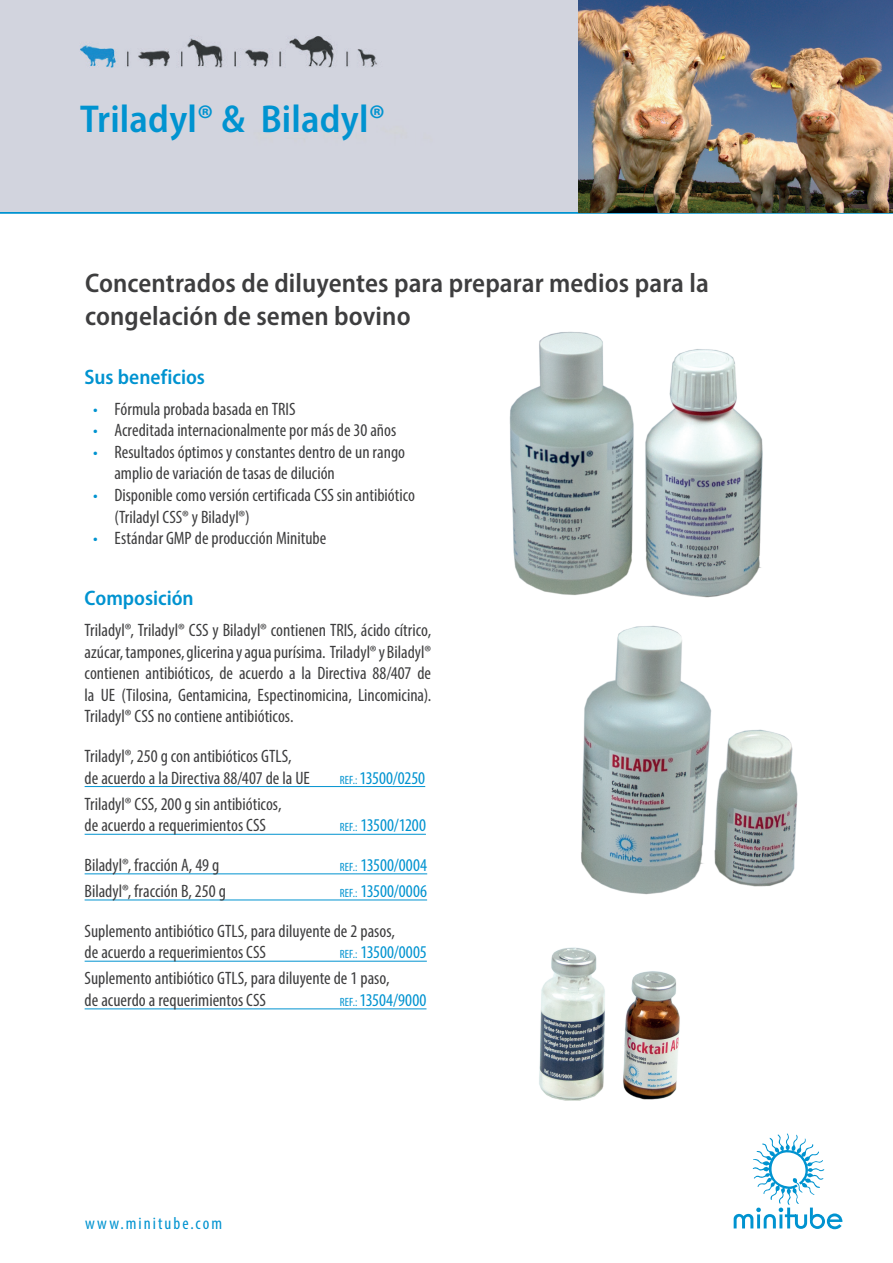
<style>
.page{position:relative;width:893px;height:1263px;background:#fff}
.page>*{position:absolute;margin:0;border:0;box-sizing:border-box;transform-origin:0 0}
.t1{font:600 semi-condensed 39px "Myriad Pro";letter-spacing:.005em;color:#0093d0}
.t2{font:600 semi-condensed 27px/32.4px "Myriad Pro";letter-spacing:.005em;color:#3e3e3f}
.t3{font:600 semi-condensed 21px "Myriad Pro";color:#0093d0}
.t4{font:condensed 18px/21.6px "Myriad Pro";color:#3e3e3f}
.t5{font:condensed 18px "Myriad Pro";letter-spacing:-.005em;color:#0093d0}
.t6{font:condensed 17.25px "Myriad Pro";letter-spacing:.12em;color:#0093d0}
.s1{color:#0093d0}
.s2{font-size:12px}
.s3{font-size:12px;color:#0093d0}
</style>
<div class="page">
<svg style="left:734px;top:1133px;width:108px;height:96px"></svg>
<hr style="left:0;top:211px;width:893px;height:3px;background:#0093d0">
<div style="left:0;top:0;width:578px;height:212px;background:#d2d4de"></div>
<img style="left:581px;top:625px;width:217px;height:270px">
<img style="left:539px;top:947px;width:141px;height:154px">
<img style="left:509px;top:331px;width:254px;height:267px">
<hr style="left:85px;top:786px;width:340px;height:1px;background:#0093d0">
<hr style="left:85px;top:834px;width:341px;height:1px;background:#0093d0">
<hr style="left:85px;top:873px;width:342px;height:1px;background:#0093d0">
<hr style="left:85px;top:899px;width:342px;height:1px;background:#0093d0">
<hr style="left:85px;top:961px;width:342px;height:1px;background:#0093d0">
<hr style="left:85px;top:1008px;width:341px;height:1px;background:#0093d0">
<img style="left:578px;top:0;width:315px;height:212px">
<h1 class="t1" style="left:80px;top:94px;width:306px">Triladyl® &amp; Biladyl®</h1>
<h2 class="t2" style="left:85px;top:267px;width:625px">Concentrados de diluyentes para preparar medios para la congelación de semen bovino</h2>
<p class="t3" style="left:85px;top:364px;width:122px">Sus beneficios</p>
<p class="t4" style="left:93px;top:397px;width:204px"><span class="s1">•</span> Fórmula probada basada en TRIS</p>
<p class="t4" style="left:93px;top:419px;width:305px"><span class="s1">•</span> Acreditada internacionalmente por más de 30 años</p>
<p class="t4" style="left:114px;top:441px;width:292px;text-indent:-21px"><span class="s1">•</span> Resultados óptimos y constantes dentro de un rango amplio de variación de tasas de dilución</p>
<p class="t4" style="left:114px;top:484px;width:302px;text-indent:-21px"><span class="s1">•</span> Disponible como versión certificada CSS sin antibiótico (Triladyl CSS® y Biladyl®)</p>
<p class="t4" style="left:93px;top:527px;width:235px"><span class="s1">•</span> Estándar GMP de producción Minitube</p>
<p class="t3" style="left:85px;top:585px;width:111px">Composición</p>
<p class="t4" style="left:85px;top:619px;width:348px;text-align:justify">Triladyl®, Triladyl® CSS y Biladyl® contienen TRIS, ácido cítrico, azúcar, tampones, glicerina y agua purísima. Triladyl® y Biladyl® contienen antibióticos, de acuerdo a la Directiva 88/407 de la UE (Tilosina, Gentamicina, Espectinomicina, Lincomicina).<br>Triladyl® CSS no contiene antibióticos.</p>
<p class="t4" style="left:85px;top:745px;width:227px">Triladyl®, 250 g con antibióticos GTLS, de acuerdo a la Directiva 88/407 de la UE</p>
<p class="t5" style="left:340px;top:767px;width:87px"><span class="s2">REF.:</span> 13500/0250</p>
<p class="t4" style="left:85px;top:793px;width:198px">Triladyl® CSS, 200 g sin antibióticos, de acuerdo a requerimientos CSS</p>
<p class="t5" style="left:340px;top:814px;width:88px"><span class="s2">REF.:</span> 13500/1200</p>
<p class="t4" style="left:85px;top:854px;width:136px">Biladyl®, fracción A, 49 g</p>
<p class="t5" style="left:340px;top:854px;width:89px"><span class="s2">REF.:</span> 13500/0004</p>
<p class="t4" style="left:85px;top:880px;width:143px">Biladyl®, fracción B, 250 g</p>
<p class="t5" style="left:340px;top:880px;width:89px"><span class="s2">REF.:</span> 13500/0006</p>
<p class="t4" style="left:85px;top:919px;width:312px">Suplemento antibiótico GTLS, para diluyente de 2 pasos, de acuerdo a requerimientos CSS</p>
<p class="t4" style="left:85px;top:939px;width:344px;line-height:26.1px;text-indent:255px"><span class="s3">REF.:</span> <span class="s1">13500/0005<br></span>Suplemento antibiótico GTLS, para diluyente de 1 paso,</p>
<p class="t4" style="left:85px;top:989px;width:183px">de acuerdo a requerimientos CSS</p>
<p class="t5" style="left:340px;top:989px;width:88px"><span class="s2">REF.:</span> 13504/9000</p>
<p class="t6" style="left:85px;top:1213px;width:139px">www.minitube.com</p>
</div>
